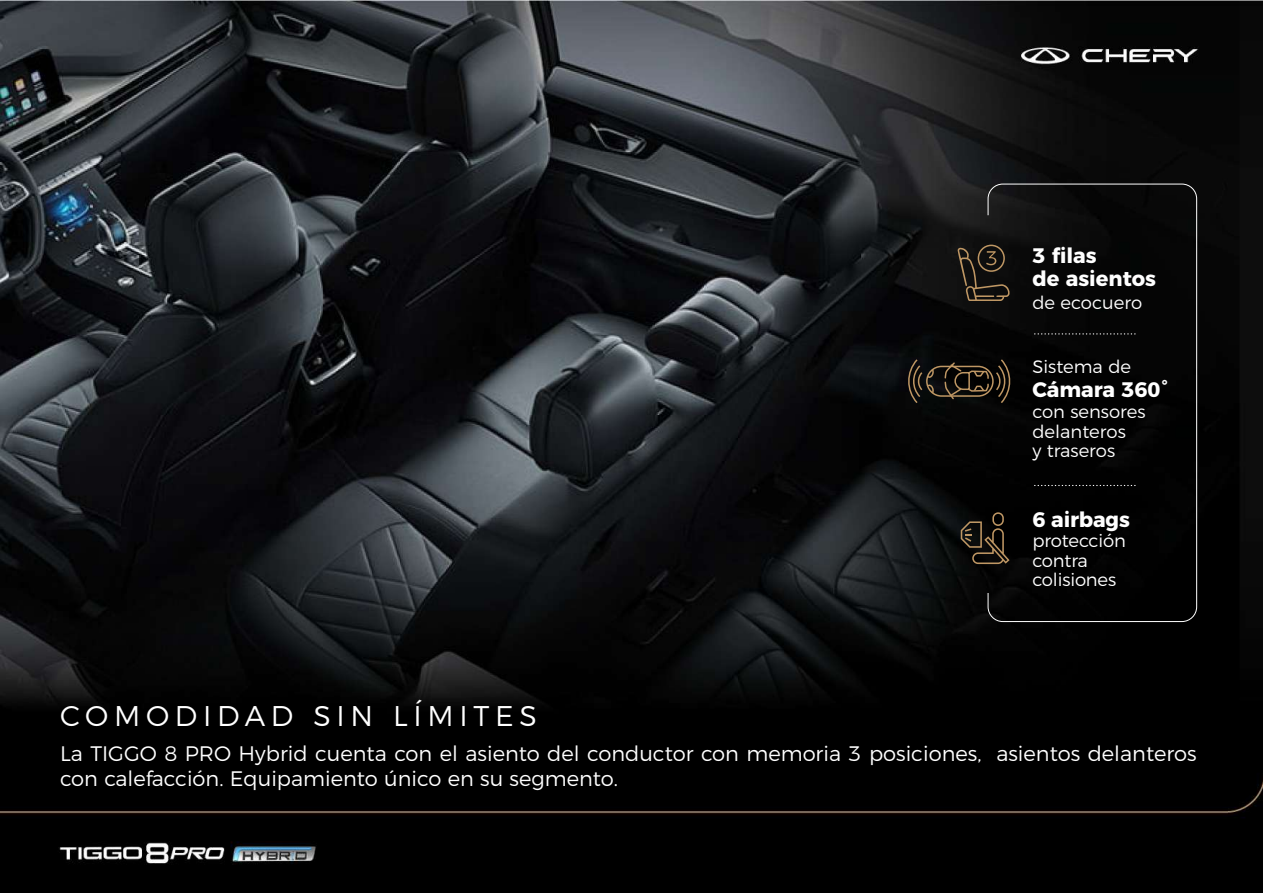
<style>
.page{position:relative;width:1263px;height:893px;background:#fff}
.page>*{position:absolute;margin:0;border:0;box-sizing:border-box;transform-origin:0 0}
.t1{font:300 28.5px "Montserrat";letter-spacing:.2em;color:#fff}
.t2{font:300 21px/25.2px "Montserrat";color:#fff}
.t3{font:700 21px/22.6px "Montserrat";color:#fff}
.t4{font:300 18px/19.5px "Montserrat";color:#fff}
</style>
<div class="page">
<img style="left:0;top:0;width:1263px;height:893px">
<svg style="left:961px;top:512px;width:48px;height:52px;background:#282117"></svg>
<div style="left:988px;top:184px;width:209px;height:438px;border:1px solid #fff;border-radius:15px"></div>
<svg style="left:1034px;top:485px;width:101px;height:1px"></svg>
<svg style="left:1034px;top:333px;width:101px;height:1px"></svg>
<div style="left:926px;top:366px;width:68px;height:31px;border:2px solid #bf9764;border-radius:15px"></div>
<svg style="left:906px;top:358px;width:27px;height:47px"></svg>
<svg style="left:944px;top:358px;width:68px;height:47px;background:#261f15"></svg>
<div style="left:978px;top:245px;width:27px;height:27px;border:2px solid #bf9764;border-radius:50%"></div>
<svg style="left:957px;top:248px;width:52px;height:53px;background:#2d261d"></svg>
<p class="t3" style="left:1032px;top:243px;width:125px">3 filas<br>de asientos</p>
<p class="t4" style="left:1032px;top:291px;width:111px">de ecocuero</p>
<p class="t4" style="left:1032px;top:355px;width:100px">Sistema de</p>
<p class="t3" style="left:1032px;top:376px;width:137px">Cámara 360°</p>
<p class="t4" style="left:1032px;top:401px;width:115px">con sensores delanteros<br>y traseros</p>
<p class="t3" style="left:1032px;top:507px;width:99px">6 airbags</p>
<h1 class="t1" style="left:60px;top:694px;width:478px">COMODIDAD SIN LÍMITES</h1>
<p class="t4" style="left:1032px;top:530px;width:95px">protección contra colisiones</p>
<p class="t2" style="left:60px;top:739px;width:1138px">La TIGGO 8 PRO Hybrid cuenta con el asiento del conductor con memoria 3 posiciones, asientos delanteros con calefacción. Equipamiento único en su segmento.</p>
</div>
